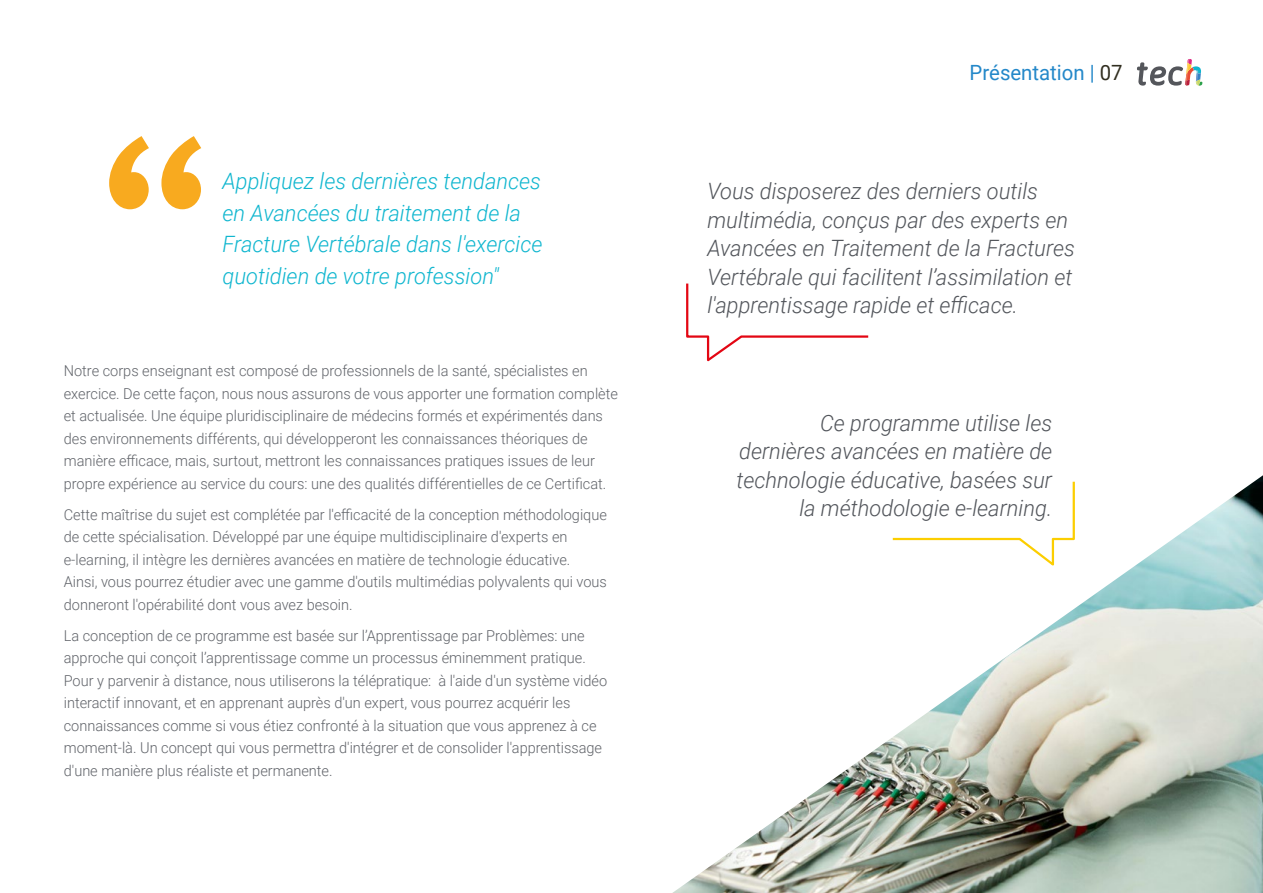
<style>
.page{position:relative;width:1263px;height:893px;background:#fff}
.page>*{position:absolute;margin:0;border:0;box-sizing:border-box;transform-origin:0 0}
.t1{font:italic 300 22.5px/28.5px "Roboto";color:#52555b;text-align:right}
.t2{font:italic 300 22.5px/31.5px "Roboto";color:#0fb6cf}
.t3{font:21px "Roboto";color:#2488c9}
.t4{font:300 15px/22.5px "Roboto";color:#61646a}
.s1{color:#312e20}
</style>
<div class="page">
<svg style="left:109px;top:136px;width:92px;height:73px"></svg>
<svg style="left:686px;top:283px;width:183px;height:79px"></svg>
<img style="left:672px;top:475px;width:591px;height:418px">
<svg style="left:1137px;top:59px;width:65px;height:27px"></svg>
<h1 class="t2" style="left:223px;top:165px;width:321px">Appliquez les dernières tendances en Avancées du traitement de la Fracture Vertébrale dans l'exercice quotidien de votre profession"</h1>
<p class="t4" style="left:64px;top:359px;width:556px">Notre corps enseignant est composé de professionnels de la santé, spécialistes en exercice. De cette façon, nous nous assurons de vous apporter une formation complète et actualisée. Une équipe pluridisciplinaire de médecins formés et expérimentés dans des environnements différents, qui développeront les connaissances théoriques de manière efficace, mais, surtout, mettront les connaissances pratiques issues de leur propre expérience au service du cours: une des qualités différentielles de ce Certificat.</p>
<p class="t4" style="left:64px;top:502px;width:545px">Cette maîtrise du sujet est complétée par l'efficacité de la conception méthodologique de cette spécialisation. Développé par une équipe multidisciplinaire d'experts en e-learning, il intègre les dernières avancées en matière de technologie éducative.<br>Ainsi, vous pourrez étudier avec une gamme d'outils multimédias polyvalents qui vous donneront l'opérabilité dont vous avez besoin.</p>
<p class="t4" style="left:64px;top:623px;width:545px">La conception de ce programme est basée sur l’Apprentissage par Problèmes: une approche qui conçoit l’apprentissage comme un processus éminemment pratique.<br>Pour y parvenir à distance, nous utiliserons la télépratique: à l'aide d'un système vidéo interactif innovant, et en apprenant auprès d'un expert, vous pourrez acquérir les connaissances comme si vous étiez confronté à la situation que vous apprenez à ce moment-là. Un concept qui vous permettra d'intégrer et de consolider l'apprentissage d'une manière plus réaliste et permanente.</p>
<h2 class="t3" style="left:970px;top:57px;width:155px">Présentation | <span class="s1">07</span></h2>
<h1 class="t1" style="left:707px;top:176px;width:369px;text-align:left">Vous disposerez des derniers outils multimédia, conçus par des experts en Avancées en Traitement de la Fractures Vertébrale qui facilitent l’assimilation et l'apprentissage rapide et efficace.</h1>
<h1 class="t1" style="left:736px;top:408px;width:317px">Ce programme utilise les dernières avancées en matière de technologie éducative, basées sur la méthodologie e-learning.</h1>
</div>
